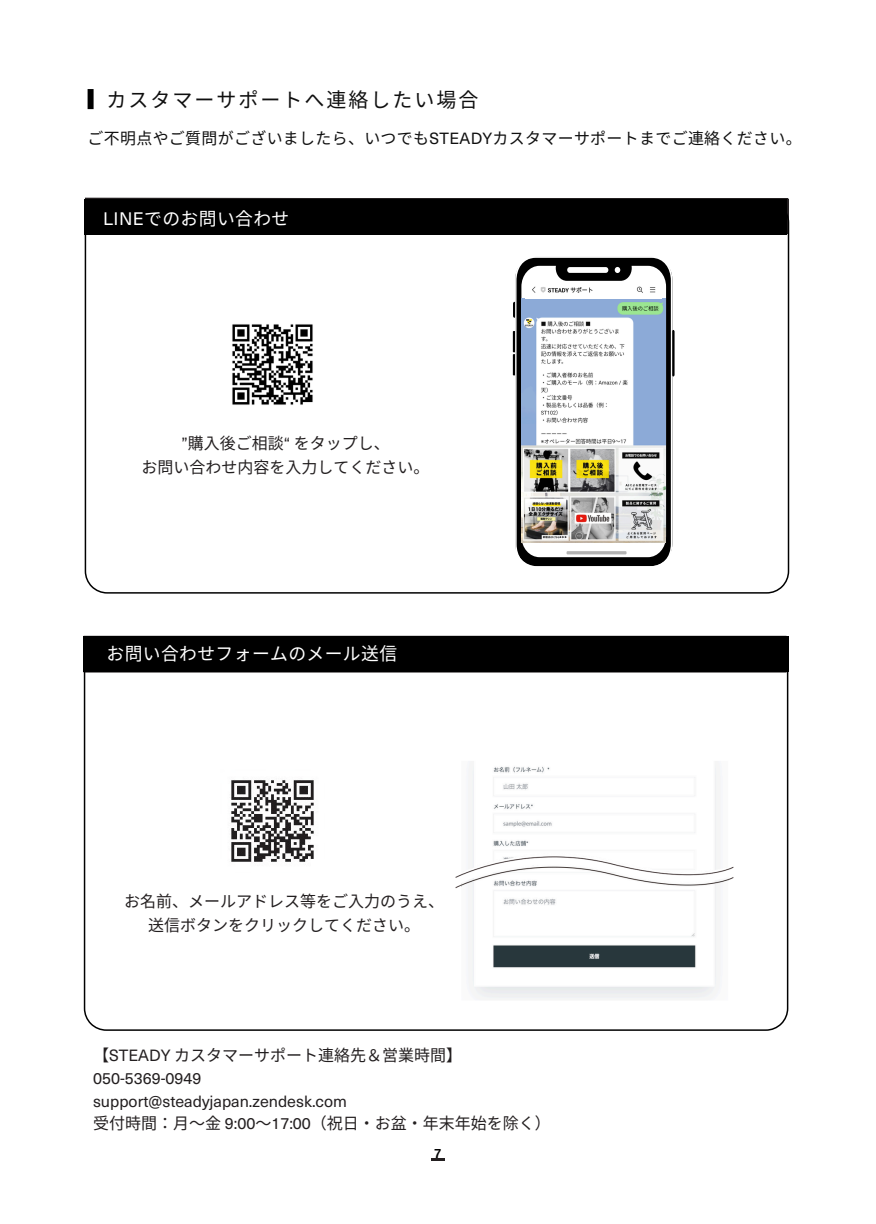
<style>
.page{position:relative;width:876px;height:1224px;background:#fff}
.page>*{position:absolute;margin:0;border:0;box-sizing:border-box;transform-origin:0 0}
.t1{font:20px "Noto Sans CJ Ksc";letter-spacing:.1em;color:#0f0f0f}
.t2{font:17.8px "Noto Sans CJ Ksc";letter-spacing:.02em;color:#fff}
.t3{font:16px "Noto Sans CJ Ksc";color:#231f20}
.t4{font:16px "Noto Sans CJ Ksc";letter-spacing:.02em;color:#0f0f0f}
.t5{font:16px "Neue Haas Unica Pro";color:#231f20}
.t6{font:700 13px "Arimo";color:#000}
.s1{font-family:"Neue Haas Unica Pro"}
</style>
<div class="page">
<svg style="left:85px;top:198px;width:704px;height:2px"></svg>
<div style="left:88px;top:89px;width:6px;height:20px;background:#000"></div>
<div style="left:85px;top:199px;width:702px;height:35px;background:#000"></div>
<svg style="left:85px;top:200px;width:704px;height:393px"></svg>
<div style="left:84px;top:636px;width:705px;height:36px;background:#000"></div>
<svg style="left:84px;top:672px;width:306px;height:358px"></svg>
<img style="left:390px;top:672px;width:399px;height:359px">
<img style="left:221px;top:769px;width:103px;height:104px">
<div style="left:466px;top:314px;width:262px;height:263px;background:#fff"></div>
<svg style="left:510px;top:266px;width:167px;height:281px"></svg>
<hr style="left:672px;top:330px;width:3px;height:47px;background:#000;border-radius:2px">
<hr style="left:513px;top:331px;width:2px;height:21px;background:#000">
<hr style="left:513px;top:354px;width:2px;height:21px;background:#000">
<hr style="left:513px;top:302px;width:3px;height:16px;background:#000;border-radius:2px">
<svg style="left:515px;top:256px;width:157px;height:311px"></svg>
<hr style="left:567px;top:551px;width:60px;height:3px;background:#b3b3b3">
<img style="left:522px;top:298px;width:144px;height:244px">
<img style="left:526px;top:281px;width:136px;height:18px">
<img style="left:224px;top:316px;width:96px;height:96px">
<hr style="left:431px;top:1158px;width:14px;height:3px;background:#231f20">
<h2 class="t1" style="left:107px;top:83px;width:372px">カスタマーサポートへ連絡したい場合</h2>
<p class="t4" style="left:88px;top:125px;width:716px">ご不明点やご質問がございましたら、いつでも<span class="s1">STEADY</span>カスタマーサポートまでご連絡ください。</p>
<p class="t2" style="left:103px;top:204px;width:188px"><span class="s1">LINE</span>でのお問い合わせ</p>
<p class="t3" style="left:181px;top:430px;width:210px"><span class="s1">”</span>購入後ご相談<span class="s1">“</span> をタップし、</p>
<p class="t3" style="left:142px;top:454px;width:290px">お問い合わせ内容を入力してください。</p>
<p class="t2" style="left:106px;top:639px;width:291px">お問い合わせフォームのメール送信</p>
<p class="t3" style="left:124px;top:889px;width:322px">お名前、メールアドレス等をご入力のうえ、</p>
<p class="t3" style="left:148px;top:913px;width:274px">送信ボタンをクリックしてください。</p>
<h3 class="t3" style="left:93px;top:1043px;width:371px">【<span class="s1">STEADY</span> カスタマーサポート連絡先＆営業時間】</h3>
<p class="t5" style="left:93px;top:1065px;width:110px">050-5369-0949</p>
<p class="t5" style="left:93px;top:1088px;width:255px">support@steadyjapan.zendesk.com</p>
<p class="t3" style="left:93px;top:1111px;width:459px">受付時間： 月〜金 <span class="s1">9:00</span>～<span class="s1">17:00</span>（祝日・お盆・年末年始を除く）</p>
<p class="t6" style="left:434px;top:1146px;width:9px">7</p>
</div>
